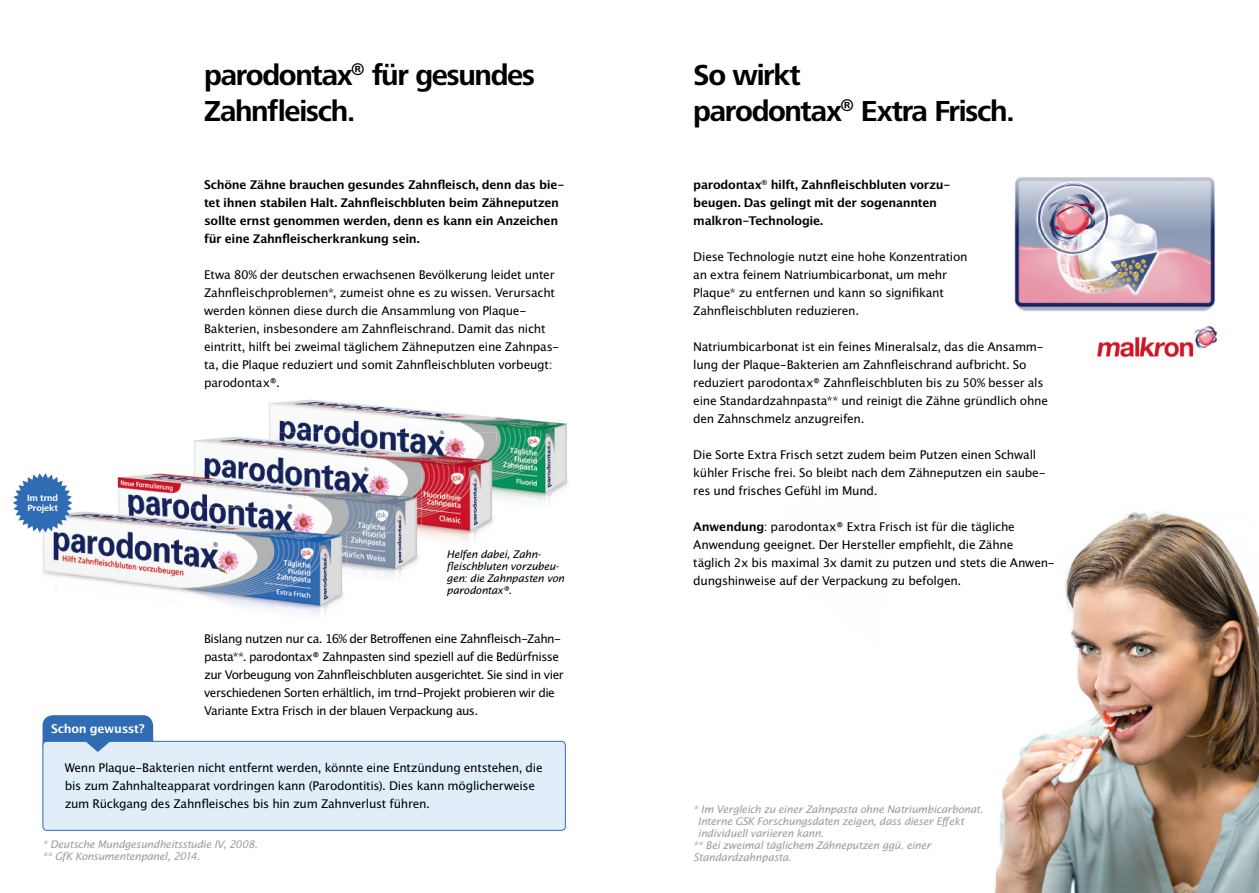
<style>
.page{position:relative;width:1259px;height:893px;background:#fff}
.page>*{position:absolute;margin:0;border:0;box-sizing:border-box;transform-origin:0 0}
.t1{font:700 30px/36px "Frutiger Next LTW1 G";letter-spacing:-.045em;color:#000}
.t2{font:12px/18px "Lucida San Rom";letter-spacing:-.025em;color:#000}
.t3{font:12px/18px "Lucida San Dem";letter-spacing:-.025em;color:#000}
.t4{font:12px/18px "Lucida San Rom";letter-spacing:-.045em;color:#000}
.t5{font:12px "Lucida San Dem";letter-spacing:-.025em;color:#fff}
.t6{font:10.5px/12px "Lucida San Rom Ita";letter-spacing:-.025em;color:#9c9d9d}
.t7{font:10.5px/12px "Lucida San Rom Ita";letter-spacing:-.025em;color:#000}
.t8{font:700 9.3px/10.2px "Frutiger Next LTW1 G";letter-spacing:-.01em;color:#fff}
.s1{font-family:"Lucida San Dem"}
</style>
<div class="page">
<img style="left:269px;top:399px;width:298px;height:42px">
<img style="left:496px;top:441px;width:72px;height:62px">
<img style="left:194px;top:437px;width:70px;height:33px">
<img style="left:421px;top:533px;width:56px;height:9px">
<img style="left:264px;top:433px;width:232px;height:100px">
<img style="left:117px;top:473px;width:72px;height:34px">
<img style="left:358px;top:570px;width:43px;height:7px">
<img style="left:189px;top:470px;width:232px;height:100px">
<img style="left:264px;top:470px;width:157px;height:63px">
<img style="left:43px;top:511px;width:71px;height:72px">
<img style="left:258px;top:607px;width:69px;height:7px">
<img style="left:114px;top:507px;width:230px;height:100px">
<img style="left:189px;top:507px;width:157px;height:63px">
<img style="left:264px;top:507px;width:82px;height:26px">
<img style="left:994px;top:511px;width:265px;height:382px">
<div style="left:43px;top:715px;width:110px;height:43px;background:#306cb4;border-radius:11px"></div>
<div style="left:43px;top:741px;width:522px;height:89px;background:#e1eefa;border-radius:4px"></div>
<div style="left:43px;top:741px;width:523px;height:90px;border:1px solid #306cb4;border-radius:4px"></div>
<svg style="left:85px;top:741px;width:25px;height:11px"></svg>
<svg style="left:13px;top:473px;width:60px;height:60px"></svg>
<img style="left:1014px;top:177px;width:202px;height:135px">
<img style="left:1097px;top:326px;width:119px;height:31px">
<h1 class="t1" style="left:204px;top:58px;width:332px">parodontax<sup>®</sup> für gesundes<br>Zahnfleisch.</h1>
<p class="t8" style="left:27px;top:493px;width:32px">Im trnd<br>Projekt</p>
<p class="t5" style="left:51px;top:721px;width:95px">Schon gewusst?</p>
<p class="t3" style="left:204px;top:176px;width:362px">Schöne Zähne brauchen gesundes Zahnfleisch, denn das bie&shy;tet ihnen stabilen Halt. Zahnfleischbluten beim Zähneputzen sollte ernst genommen werden, denn es kann ein Anzeichen für eine Zahnfleischerkrankung sein.</p>
<p class="t2" style="left:204px;top:266px;width:356px">Etwa 80% der deutschen erwachsenen Bevölkerung leidet unter Zahnfleischproblemen*, zumeist ohne es zu wissen. Verursacht werden können diese durch die Ansammlung von Plaque-Bakterien, insbesondere am Zahnfleischrand. Damit das nicht eintritt, hilft bei zweimal täglichem Zähneputzen eine Zahnpas&shy;ta, die Plaque reduziert und somit Zahnfleischbluten vorbeugt: parodontax®.</p>
<p class="t7" style="left:446px;top:549px;width:119px">Helfen dabei, Zahn&shy;fleischbluten vorzubeu&shy;gen: die Zahnpasten von parodontax®.</p>
<p class="t4" style="left:204px;top:630px;width:361px">Bislang nutzen nur ca. 16% der Betroffenen eine Zahnfleisch-Zahn&shy;pasta**. parodontax® Zahnpasten sind speziell auf die Bedürfnisse zur Vorbeugung von Zahnfleischbluten ausgerichtet. Sie sind in vier verschiedenen Sorten erhältlich, im trnd-Projekt probieren wir die Variante Extra Frisch in der blauen Verpackung aus.</p>
<p class="t2" style="left:65px;top:759px;width:479px">Wenn Plaque-Bakterien nicht entfernt werden, könnte eine Entzündung entstehen, die bis zum Zahnhalteapparat vordringen kann (Parodontitis). Dies kann möglicherweise zum Rückgang des Zahnfleisches bis hin zum Zahnverlust führen.</p>
<p class="t6" style="left:43px;top:839px;width:217px">* Deutsche Mundgesundheitsstudie IV, 2008. ** GfK Konsumentenpanel, 2014.</p>
<h1 class="t1" style="left:693px;top:58px;width:323px">So wirkt<br>parodontax<sup>®</sup> Extra Frisch.</h1>
<p class="t3" style="left:693px;top:176px;width:259px">parodontax<sup>®</sup> hilft, Zahnfleischbluten vorzu&shy;beugen. Das gelingt mit der sogenannten malkron-Technologie.</p>
<p class="t2" style="left:693px;top:248px;width:276px">Diese Technologie nutzt eine hohe Konzentration an extra feinem Natriumbicarbonat, um mehr Plaque* zu entfernen und kann so signifikant Zahnfleischbluten reduzieren.</p>
<p class="t2" style="left:693px;top:338px;width:356px">Natriumbicarbonat ist ein feines Mineralsalz, das die Ansamm&shy;lung der Plaque-Bakterien am Zahnfleischrand aufbricht. So reduziert parodontax® Zahnfleischbluten bis zu 50% besser als eine Standardzahnpasta** und reinigt die Zähne gründlich ohne den Zahnschmelz anzugreifen.</p>
<p class="t2" style="left:693px;top:446px;width:354px">Die Sorte Extra Frisch setzt zudem beim Putzen einen Schwall kühler Frische frei. So bleibt nach dem Zähneputzen ein saube&shy;res und frisches Gefühl im Mund.</p>
<p class="t2" style="left:693px;top:518px;width:363px"><span class="s1">Anwendung</span>: parodontax® Extra Frisch ist für die tägliche Anwendung geeignet. Der Hersteller empfiehlt, die Zähne<br>täglich 2x bis maximal 3x damit zu putzen und stets die Anwen&shy;dungshinweise auf der Verpackung zu befolgen.</p>
<p class="t6" style="left:693px;top:804px;width:291px">* Im Vergleich zu einer Zahnpasta ohne Natriumbicarbonat.</p>
<p class="t6" style="left:698px;top:816px;width:268px">Interne GSK Forschungsdaten zeigen, dass dieser Effekt</p>
<p class="t6" style="left:698px;top:828px;width:128px">individuell variieren kann.</p>
<p class="t6" style="left:693px;top:840px;width:239px">** Bei zweimal täglichem Zähneputzen ggü. einer</p>
<p class="t6" style="left:693px;top:852px;width:100px">Standardzahnpasta.</p>
</div>
